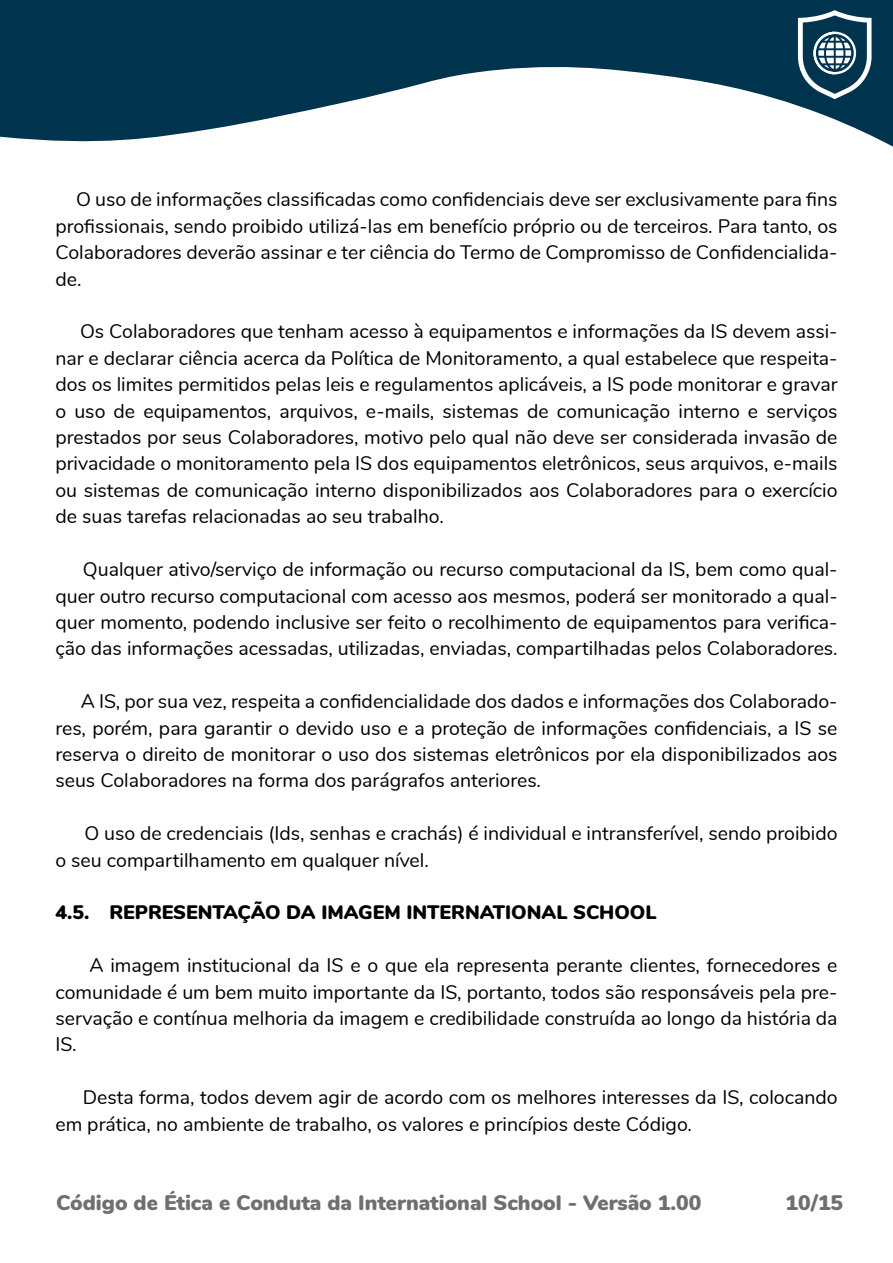
<style>
.page{position:relative;width:893px;height:1263px;background:#fff}
.page>*{position:absolute;margin:0;border:0;box-sizing:border-box;transform-origin:0 0}
.t1{font:900 21px "Nunito";color:#706f6f}
.t2{font:19.5px/26.4px "Nunito";color:#000;text-align:justify}
.t3{font:900 19.5px "Nunito";color:#000}
</style>
<div class="page">
<svg style="left:0;top:0;width:893px;height:147px;fill:#00344e"></svg>
<svg style="left:798px;top:10px;width:73px;height:89px"></svg>
<p class="t2" style="left:55px;top:185px;width:784px;text-indent:21px">O uso de informações classificadas como confidenciais deve ser exclusivamente para fins profissionais, sendo proibido utilizá-las em benefício próprio ou de terceiros. Para tanto, os Colaboradores deverão assinar e ter ciência do Termo de Compromisso de Confidencialida&shy;de.</p>
<p class="t2" style="left:55px;top:317px;width:784px;text-indent:25px">Os Colaboradores que tenham acesso à equipamentos e informações da IS devem assi&shy;nar e declarar ciência acerca da Política de Monitoramento, a qual estabelece que respeita&shy;dos os limites permitidos pelas leis e regulamentos aplicáveis, a IS pode monitorar e gravar o uso de equipamentos, arquivos, e-mails, sistemas de comunicação interno e serviços prestados por seus Colaboradores, motivo pelo qual não deve ser considerada invasão de privacidade o monitoramento pela IS dos equipamentos eletrônicos, seus arquivos, e-mails ou sistemas de comunicação interno disponibilizados aos Colaboradores para o exercício de suas tarefas relacionadas ao seu trabalho.</p>
<p class="t2" style="left:55px;top:555px;width:784px;text-indent:28px">Qualquer ativo/serviço de informação ou recurso computacional da IS, bem como qual&shy;quer outro recurso computacional com acesso aos mesmos, poderá ser monitorado a qual&shy;quer momento, podendo inclusive ser feito o recolhimento de equipamentos para verifica&shy;ção das informações acessadas, utilizadas, enviadas, compartilhadas pelos Colaboradores.</p>
<p class="t2" style="left:55px;top:687px;width:784px;text-indent:25px">A IS, por sua vez, respeita a confidencialidade dos dados e informações dos Colaborado&shy;res, porém, para garantir o devido uso e a proteção de informações confidenciais, a IS se reserva o direito de monitorar o uso dos sistemas eletrônicos por ela disponibilizados aos seus Colaboradores na forma dos parágrafos anteriores.</p>
<p class="t2" style="left:55px;top:819px;width:784px;text-indent:29px">O uso de credenciais (Ids, senhas e crachás) é individual e intransferível, sendo proibido o seu compartilhamento em qualquer nível.</p>
<p class="t3" style="left:55px;top:898px;width:603px">4.5. REPRESENTAÇÃO DA IMAGEM INTERNATIONAL SCHOOL</p>
<p class="t2" style="left:55px;top:951px;width:784px;text-indent:34px">A imagem institucional da IS e o que ela representa perante clientes, fornecedores e comunidade é um bem muito importante da IS, portanto, todos são responsáveis pela pre&shy;servação e contínua melhoria da imagem e credibilidade construída ao longo da história da IS.</p>
<p class="t2" style="left:55px;top:1083px;width:784px;text-indent:27px">Desta forma, todos devem agir de acordo com os melhores interesses da IS, colocando em prática, no ambiente de trabalho, os valores e princípios deste Código.</p>
<p class="t1" style="left:56px;top:1187px;width:647px">Código de Ética e Conduta da International School - Versão 1.00</p>
<p class="t1" style="left:785px;top:1187px;width:59px">10/15</p>
</div>
